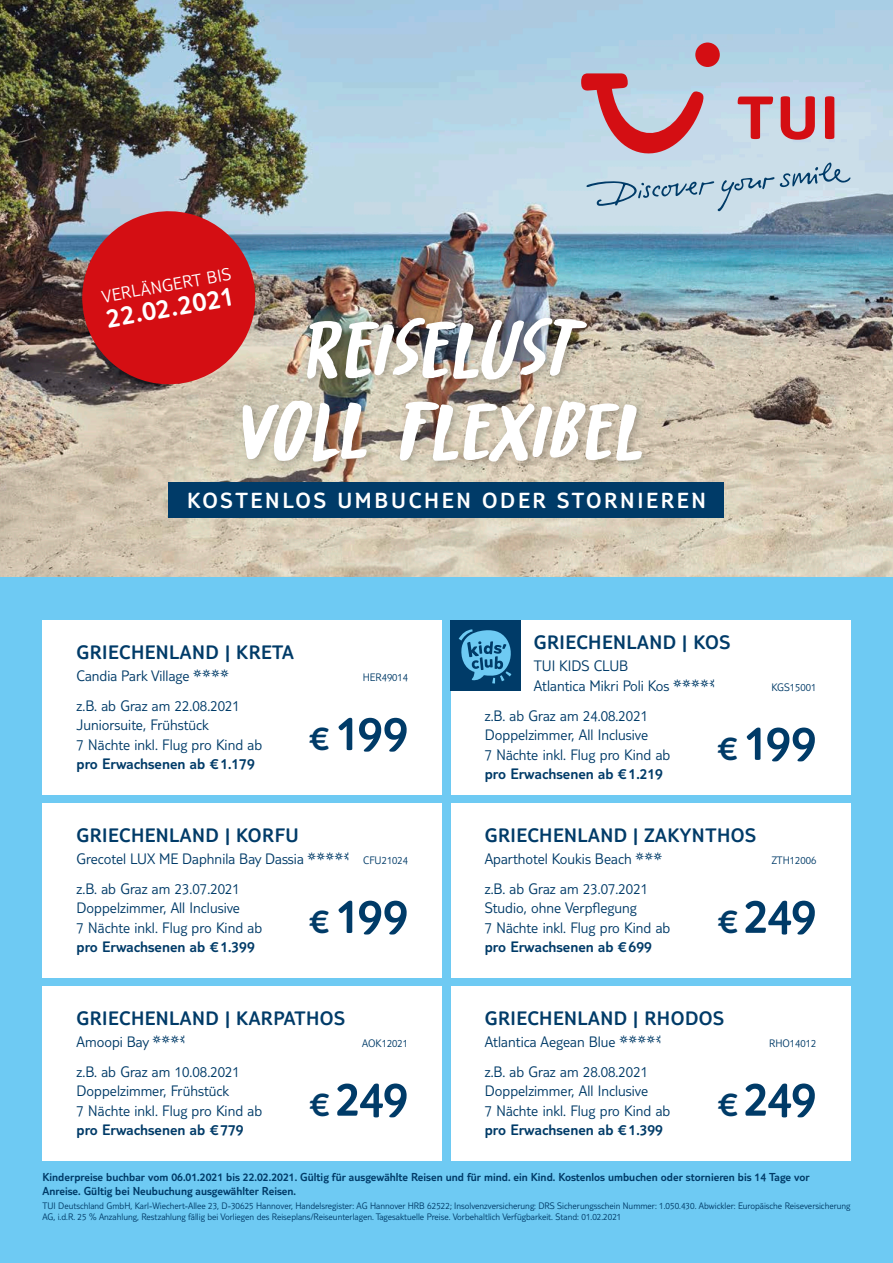
<style>
.page{position:relative;width:893px;height:1263px;background:#fff}
.page>*{position:absolute;margin:0;border:0;box-sizing:border-box;transform-origin:0 0}
.t1{font:300 51px "TUI Type";letter-spacing:-.025em;color:#003b68}
.t2{font:300 28.5px "TUI Type";color:#fff}
.t3{font:300 22.65px "TUI Type";letter-spacing:.12em;color:#fff}
.t4{font:300 20.25px "TUI Type";letter-spacing:.025em;color:#003b68}
.t5{font:300 18px "TUI Type";color:#fff}
.t6{font:300 15.75px/19.5px "TUI Type";color:#003b68}
.t7{font:300 15.75px "TUI Type";color:#003b68}
.t8{font:300 12px/14.4px "TUI Type";color:#003b68}
.t9{font:300 11.25px "TUI Type";color:#003b68}
.t10{font:300 9.75px/11.7px "TUI Type";color:#003b68}
.s1{font-size:35.7px}
</style>
<div class="page">
<img style="left:0;top:0;width:893px;height:578px">
<div style="left:169px;top:482px;width:555px;height:36px;background:#003b68"></div>
<div style="left:237px;top:312px;width:415px;height:160px;background:#000;opacity:.25"></div>
<svg style="left:243px;top:400px;width:399px;height:62px"></svg>
<img style="left:307px;top:318px;width:280px;height:62px">
<svg style="left:75px;top:204px;width:187px;height:187px;background:#bd3b3f"></svg>
<div style="left:0;top:578px;width:893px;height:685px;background:#6ecaf3"></div>
<div style="left:695px;top:43px;width:25px;height:24px;background:#d40e13;border-radius:50%"></div>
<svg style="left:581px;top:73px;width:269px;height:138px;background:#bfb7c5"></svg>
<div style="left:43px;top:620px;width:399px;height:175px;background:#fff"></div>
<div style="left:451px;top:620px;width:399px;height:175px;background:#fff"></div>
<div style="left:43px;top:803px;width:399px;height:174px;background:#fff"></div>
<div style="left:451px;top:803px;width:399px;height:174px;background:#fff"></div>
<div style="left:43px;top:986px;width:399px;height:174px;background:#fff"></div>
<div style="left:451px;top:986px;width:399px;height:174px;background:#fff"></div>
<div style="left:451px;top:620px;width:70px;height:70px;background:#003b68"></div>
<svg style="left:459px;top:629px;width:53px;height:54px"></svg>
<p class="t5" style="left:100px;top:287px;width:133px;rotate:-10deg">VERLÄNGERT BIS</p>
<h2 class="t2" style="left:104px;top:302px;width:131px;rotate:-10deg">22.02.2021</h2>
<h3 class="t3" style="left:187px;top:487px;width:520px">KOSTENLOS UMBUCHEN ODER STORNIEREN</h3>
<p class="t4" style="left:77px;top:641px;width:219px">GRIECHENLAND | KRETA</p>
<p class="t6" style="left:77px;top:665px;width:155px">Candia Park Village ✔</p>
<p class="t9" style="left:363px;top:671px;width:47px">HER49014</p>
<p class="t6" style="left:77px;top:696px;width:187px">z.B. ab Graz am 22.08.2021<br>Juniorsuite, Frühstück<br>7 Nächte inkl. Flug pro Kind ab</p>
<h1 class="t1" style="left:309px;top:704px;width:101px"><span class="s1">€</span> 199</h1>
<p class="t7" style="left:77px;top:755px;width:180px">pro Erwachsenen ab €1.179</p>
<p class="t4" style="left:77px;top:824px;width:224px">GRIECHENLAND | KORFU</p>
<p class="t6" style="left:77px;top:848px;width:229px">Grecotel LUX ME Daphnila Bay Dassia</p>
<p class="t9" style="left:363px;top:853px;width:46px">CFU21024</p>
<p class="t6" style="left:77px;top:878px;width:187px">z.B. ab Graz am 23.07.2021<br>Doppelzimmer, All Inclusive<br>7 Nächte inkl. Flug pro Kind ab</p>
<h1 class="t1" style="left:309px;top:887px;width:101px"><span class="s1">€</span> 199</h1>
<p class="t7" style="left:77px;top:938px;width:180px">pro Erwachsenen ab €1.399</p>
<p class="t4" style="left:77px;top:1006px;width:270px">GRIECHENLAND | KARPATHOS</p>
<p class="t6" style="left:77px;top:1031px;width:74px">Amoopi Bay</p>
<p class="t9" style="left:362px;top:1036px;width:48px">AOK12021</p>
<p class="t6" style="left:77px;top:1061px;width:187px">z.B. ab Graz am 10.08.2021<br>Doppelzimmer, Frühstück<br>7 Nächte inkl. Flug pro Kind ab</p>
<h1 class="t1" style="left:309px;top:1069px;width:100px"><span class="s1">€</span> 249</h1>
<p class="t7" style="left:77px;top:1121px;width:169px">pro Erwachsenen ab €779</p>
<p class="t4" style="left:534px;top:631px;width:198px">GRIECHENLAND | KOS</p>
<p class="t6" style="left:534px;top:656px;width:137px">TUI KIDS CLUB<br>Atlantica Mikri Poli Kos</p>
<p class="t9" style="left:772px;top:680px;width:46px">KGS15001</p>
<p class="t6" style="left:485px;top:705px;width:187px">z.B. ab Graz am 24.08.2021<br>Doppelzimmer, All Inclusive<br>7 Nächte inkl. Flug pro Kind ab</p>
<p class="t7" style="left:485px;top:765px;width:180px">pro Erwachsenen ab €1.219</p>
<h1 class="t1" style="left:717px;top:713px;width:101px"><span class="s1">€</span> 199</h1>
<p class="t4" style="left:485px;top:824px;width:273px">GRIECHENLAND | ZAKYNTHOS</p>
<p class="t6" style="left:485px;top:848px;width:180px">Aparthotel Koukis Beach ✓</p>
<p class="t9" style="left:772px;top:853px;width:46px">ZTH12006</p>
<p class="t6" style="left:485px;top:878px;width:187px">z.B. ab Graz am 23.07.2021<br>Studio, ohne Verpflegung<br>7 Nächte inkl. Flug pro Kind ab</p>
<h1 class="t1" style="left:718px;top:887px;width:100px"><span class="s1">€</span> 249</h1>
<p class="t7" style="left:485px;top:938px;width:169px">pro Erwachsenen ab €699</p>
<p class="t4" style="left:485px;top:1006px;width:241px">GRIECHENLAND | RHODOS</p>
<p class="t6" style="left:485px;top:1031px;width:132px">Atlantica Aegean Blue</p>
<p class="t9" style="left:769px;top:1036px;width:49px">RHO14012</p>
<p class="t6" style="left:485px;top:1061px;width:187px">z.B. ab Graz am 28.08.2021<br>Doppelzimmer, All Inclusive<br>7 Nächte inkl. Flug pro Kind ab</p>
<h1 class="t1" style="left:718px;top:1069px;width:100px"><span class="s1">€</span> 249</h1>
<p class="t7" style="left:485px;top:1121px;width:180px">pro Erwachsenen ab €1.399</p>
<p class="t8" style="left:43px;top:1169px;width:769px">Kinderpreise buchbar vom 06.01.2021 bis 22.02.2021. Gültig für ausgewählte Reisen und für mind. ein Kind. Kostenlos umbuchen oder stornieren bis 14 Tage vor<br>Anreise. Gültig bei Neubuchung ausgewählter Reisen.</p>
<p class="t10" style="left:43px;top:1199px;width:809px">TUI Deutschland GmbH, Karl-Wiechert-Allee 23, D-30625 Hannover, Handelsregister: AG Hannover HRB 62522; Insolvenzversicherung: DRS Sicherungsschein Nummer: 1.050.430. Abwickler: Europäische Reiseversicherung<br>AG, i.d.R. 25 % Anzahlung, Restzahlung fällig bei Vorliegen des Reiseplans/Reiseunterlagen. Tagesaktuelle Preise. Vorbehaltlich Verfügbarkeit. Stand: 01.02.2021</p>
</div>
